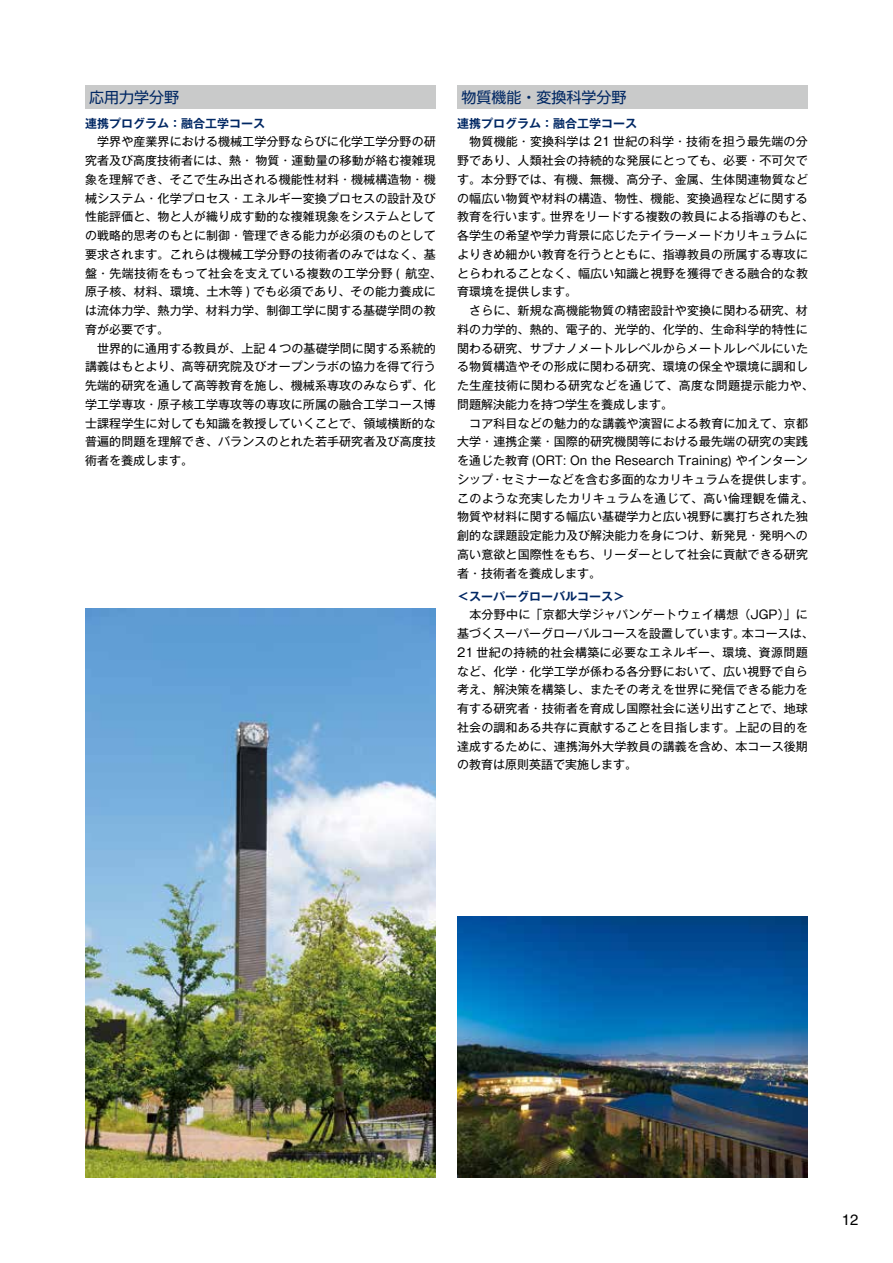
<style>
.page{position:relative;width:893px;height:1263px;background:#fff}
.page>*{position:absolute;margin:0;border:0;box-sizing:border-box;transform-origin:0 0}
.t1{font:15px "UD Shin Go Pro";color:#002763}
.t2{font:15px "Helvetica";color:#000}
.t3{font:12px/18.8px "Gothic MB101 Pr 6 N";letter-spacing:.01em;color:#000}
.t4{font:700 12px "Gothic MB101 Pr 6 N De";color:#002763}
</style>
<div class="page">
<div style="left:85px;top:85px;width:351px;height:24px;background:#c9caca"></div>
<div style="left:457px;top:85px;width:351px;height:24px;background:#c9caca"></div>
<img style="left:85px;top:608px;width:351px;height:570px">
<img style="left:457px;top:916px;width:351px;height:262px">
<p class="t1" style="left:89px;top:85px;width:91px">応用力学分野</p>
<p class="t4" style="left:85px;top:113px;width:181px">連携プログラム：融合工学コース</p>
<p class="t3" style="left:85px;top:132px;width:358px">　学界や産業界における機械工学分野ならびに化学工学分野の研究者及び高度技術者には、熱・物質・運動量の移動が絡む複雑現象を理解でき、そこで生み出される機能性材料・機械構造物・機械システム・化学プロセス・エネルギー変換プロセスの設計及び性能評価と、物と人が織り成す動的な複雑現象をシステムとしての戦略的思考のもとに制御・管理できる能力が必須のものとして要求されます。これらは機械工学分野の技術者のみではなく、基盤・先端技術をもって社会を支えている複数の工学分野 ( 航空、原子核、材料、環境、土木等 ) でも必須であり、その能力養成には流体力学、熱力学、材料力学、制御工学に関する基礎学問の教育が必要です。<br>　世界的に通用する教員が、上記 4 つの基礎学問に関する系統的講義はもとより、高等研究院及びオープンラボの協力を得て行う先端的研究を通して高等教育を施し、機械系専攻のみならず、化学工学専攻・原子核工学専攻等の専攻に所属の融合工学コース博士課程学生に対しても知識を教授していくことで、領域横断的な普遍的問題を理解でき、バランスのとれた若手研究者及び高度技術者を養成します。</p>
<p class="t1" style="left:461px;top:85px;width:166px">物質機能・変換科学分野</p>
<p class="t4" style="left:457px;top:113px;width:181px">連携プログラム：融合工学コース</p>
<p class="t3" style="left:457px;top:132px;width:358px">　物質機能・変換科学は 21 世紀の科学・技術を担う最先端の分野であり、人類社会の持続的な発展にとっても、必要・不可欠です。本分野では、有機、無機、高分子、金属、生体関連物質などの幅広い物質や材料の構造、物性、機能、変換過程などに関する教育を行います。世界をリードする複数の教員による指導のもと、各学生の希望や学力背景に応じたテイラーメードカリキュラムによりきめ細かい教育を行うとともに、指導教員の所属する専攻にとらわれることなく、幅広い知識と視野を獲得できる融合的な教育環境を提供します。<br>　さらに、新規な高機能物質の精密設計や変換に関わる研究、材料の力学的、熱的、電子的、光学的、化学的、生命科学的特性に関わる研究、サブナノメートルレベルからメートルレベルにいたる物質構造やその形成に関わる研究、環境の保全や環境に調和した生産技術に関わる研究などを通じて、高度な問題提示能力や、問題解決能力を持つ学生を養成します。<br>　コア科目などの魅力的な講義や演習による教育に加えて、京都大学・連携企業・国際的研究機関等における最先端の研究の実践を通じた教育 (ORT: On the Research Training) やインターンシップ・セミナーなどを含む多面的なカリキュラムを提供します。このような充実したカリキュラムを通じて、高い倫理観を備え、物質や材料に関する幅広い基礎学力と広い視野に裏打ちされた独創的な課題設定能力及び解決能力を身につけ、新発見・発明への高い意欲と国際性をもち、リーダーとして社会に貢献できる研究者・技術者を養成します。</p>
<p class="t4" style="left:457px;top:586px;width:169px">＜スーパーグローバルコース＞</p>
<p class="t3" style="left:457px;top:604px;width:358px">　本分野中に「京都大学ジャパンゲートウェイ構想（JGP）」に基づくスーパーグローバルコースを設置しています。本コースは、<br>21 世紀の持続的社会構築に必要なエネルギー、環境、資源問題など、化学・化学工学が係わる各分野において、広い視野で自ら考え、解決策を構築し、またその考えを世界に発信できる能力を有する研究者・技術者を育成し国際社会に送り出すことで、地球社会の調和ある共存に貢献することを目指します。上記の目的を達成するために、連携海外大学教員の講義を含め、本コース後期の教育は原則英語で実施します。</p>
<p class="t2" style="left:842px;top:1211px;width:18px">12</p>
</div>
